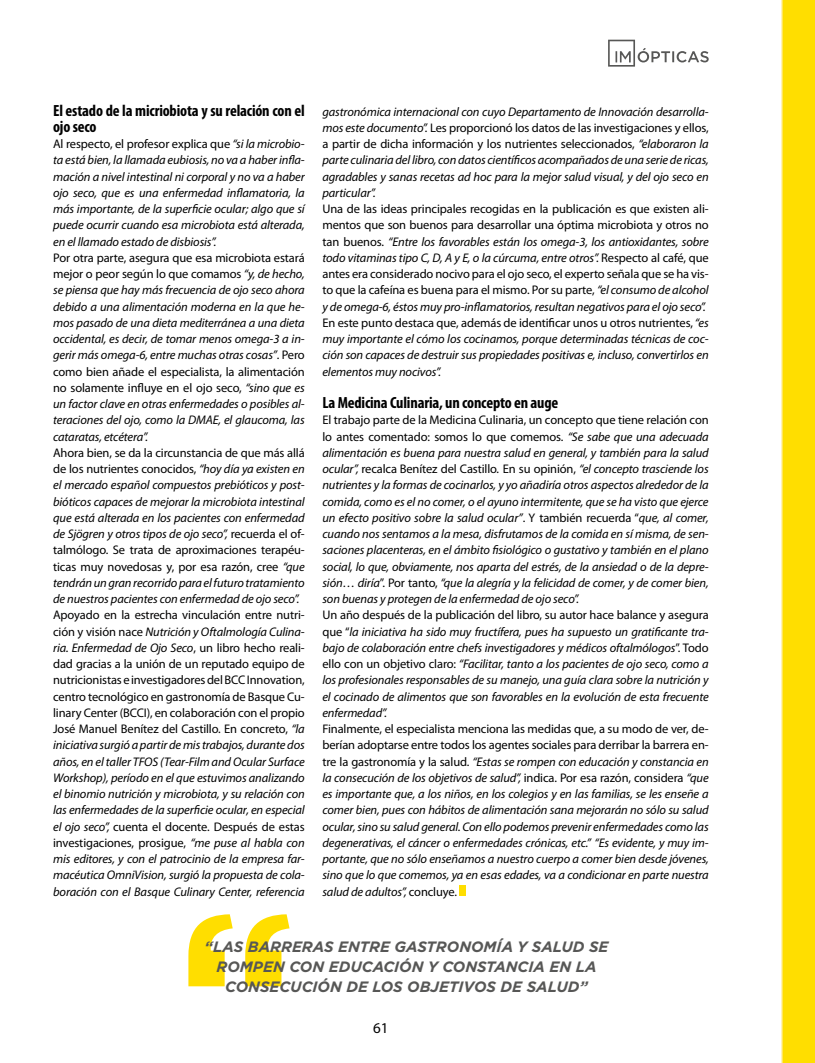
<style>
.page{position:relative;width:815px;height:1063px;background:#fff}
.page>*{position:absolute;margin:0;border:0;box-sizing:border-box;transform-origin:0 0}
.t1{font:700 condensed 16.25px/16.2px "Myriad Pro";letter-spacing:-.01em;color:#000}
.t2{font:italic 700 15px/20px "Gotham";color:#575756;text-align:center}
.t3{font:15px "Myriad Pro";color:#000}
.t4{font:italic 12.5px/16.2px "Myriad Pro";letter-spacing:-.01em;color:#000;text-align:justify}
.s1{font-style:normal}
.s2{color:#020000}
.s3{font-style:normal;color:#020000}
</style>
<div class="page">
<svg style="left:608px;top:40px;width:101px;height:27px"></svg>
<div style="left:781px;top:0;width:34px;height:1063px;background:#ffde00"></div>
<div style="left:459px;top:886px;width:7px;height:10px;background:#ffde00"></div>
<svg style="left:188px;top:914px;width:102px;height:72px"></svg>
<h1 class="t1" style="left:53px;top:102px;width:253px">El estado de la micriobiota y su relación con el ojo seco</h1>
<p class="t4" style="left:53px;top:136px;width:253px"><span class="s1">Al respecto, el profesor explica que</span> “si la microbio&shy;ta está bien, la llamada eubiosis, no va a haber infla&shy;mación a nivel intestinal ni corporal y no va a haber ojo seco, que es una enfermedad inflamatoria, la más importante, de la superficie ocular; algo que sí puede ocurrir cuando esa microbiota está alterada, en el llamado estado de disbiosis”.</p>
<p class="t4" style="left:53px;top:249px;width:253px"><span class="s1">Por otra parte, asegura que esa microbiota estará mejor o peor según lo que comamos</span> “y, de hecho, se piensa que hay más frecuencia de ojo seco ahora debido a una alimentación moderna en la que he&shy;mos pasado de una dieta mediterránea a una dieta occidental, es decir, de tomar menos omega-3 a in&shy;gerir más omega-6, entre muchas otras cosas”<span class="s1">. Pero como bien añade el especialista, la alimentación no solamente influye en el ojo seco,</span> “sino que es un factor clave en otras enfermedades o posibles al&shy;teraciones del ojo, como la DMAE, el glaucoma, las cataratas, etcétera”.</p>
<p class="t4" style="left:53px;top:444px;width:253px;text-align:left"><span class="s1">Ahora bien, se da la circunstancia de que más allá de los nutrientes conocidos,</span> “hoy día ya existen en el mercado español compuestos prebióticos y post&shy;bióticos capaces de mejorar la microbiota intestinal que está alterada en los pacientes con enfermedad de Sjögren y otros tipos de ojo seco”, <span class="s1">recuerda el of&shy;talmólogo. Se trata de aproximaciones terapéu&shy;ticas muy novedosas y, por esa razón, cree</span> “que tendrán un gran recorrido para el futuro tratamiento de nuestros pacientes con enfermedad de ojo seco”<span class="s2">.<br></span><span class="s3">Apoyado en la estrecha vinculación entre nutri&shy;ción y visión nace</span> Nutrición y Oftalmología Culina&shy;ria. Enfermedad de Ojo Seco<span class="s1">, un libro hecho reali&shy;dad gracias a la unión de un reputado equipo de nutricionistas e investigadores del BCC Innovation, centro tecnológico en gastronomía de Basque Cu&shy;linary Center (BCCI), en colaboración con el propio José Manuel Benítez del Castillo. En concreto,</span> “la iniciativa surgió a partir de mis trabajos, durante dos años, en el taller TFOS (Tear-Film and Ocular Surface Workshop), período en el que estuvimos analizando el binomio nutrición y microbiota, y su relación con las enfermedades de la superficie ocular, en especial el ojo seco”, <span class="s1">cuenta el docente. Después de estas investigaciones, prosigue,</span> “me puse al habla con mis editores, y con el patrocinio de la empresa far&shy;macéutica OmniVision, surgió la propuesta de cola&shy;boración con el Basque Culinary Center, referencia</p>
<p class="t4" style="left:322px;top:103px;width:388px">gastronómica internacional con cuyo Departamento de Innovación desarrolla&shy;mos este documento”. <span class="s1">Les proporcionó los datos de las investigaciones y ellos, a partir de dicha información y los nutrientes seleccionados,</span> “elaboraron la parte culinaria del libro, con datos científicos acompañados de una serie de ricas, agradables y sanas recetas ad hoc para la mejor salud visual, y del ojo seco en particular”.</p>
<p class="t4" style="left:322px;top:201px;width:388px;text-align:left"><span class="s1">Una de las ideas principales recogidas en la publicación es que existen ali&shy;mentos que son buenos para desarrollar una óptima microbiota y otros no tan buenos.</span> “Entre los favorables están los omega-3, los antioxidantes, sobre todo vitaminas tipo C, D, A y E, o la cúrcuma, entre otros”. <span class="s1">Respecto al café, que antes era considerado nocivo para el ojo seco, el experto señala que se ha vis&shy;to que la cafeína es buena para el mismo. Por su parte,</span> “el consumo de alcohol y de omega-6, éstos muy pro-inflamatorios, resultan negativos para el ojo seco”.<br><span class="s1">En este punto destaca que, además de identificar unos u otros nutrientes,</span> “es muy importante el cómo los cocinamos, porque determinadas técnicas de coc&shy;ción son capaces de destruir sus propiedades positivas e, incluso, convertirlos en elementos muy nocivos”.</p>
<h1 class="t1" style="left:322px;top:394px;width:237px">La Medicina Culinaria, un concepto en auge</h1>
<p class="t4" style="left:322px;top:412px;width:388px"><span class="s1">El trabajo parte de la Medicina Culinaria, un concepto que tiene relación con lo antes comentado: somos lo que comemos.</span> “Se sabe que una adecuada alimentación es buena para nuestra salud en general, y también para la salud ocular”, <span class="s1">recalca Benítez del Castillo</span>. <span class="s1">En su opinión,</span> “el concepto trasciende los nutrientes y la formas de cocinarlos, y yo añadiría otros aspectos alrededor de la comida, como es el no comer, o el ayuno intermitente, que se ha visto que ejerce un efecto positivo sobre la salud ocular”<span class="s1">. Y también recuerda “</span>que, al comer, cuando nos sentamos a la mesa, disfrutamos de la comida en sí misma, de sen&shy;saciones placenteras, en el ámbito fisiológico o gustativo y también en el plano social, lo que, obviamente, nos aparta del estrés, de la ansiedad o de la depre&shy;sión… diría<span class="s1">”. Por tanto,</span> “que la alegría y la felicidad de comer, y de comer bien, son buenas y protegen de la enfermedad de ojo seco”.</p>
<p class="t4" style="left:322px;top:607px;width:388px"><span class="s1">Un año después de la publicación del libro, su autor hace balance y asegura que “</span>la iniciativa ha sido muy fructífera, pues ha supuesto un gratificante tra&shy;bajo de colaboración entre chefs investigadores y médicos oftalmólogos<span class="s1">”. Todo ello con un objetivo claro:</span> “Facilitar, tanto a los pacientes de ojo seco, como a los profesionales responsables de su manejo, una guía clara sobre la nutrición y el cocinado de alimentos que son favorables en la evolución de esta frecuente enfermedad”.</p>
<p class="t4" style="left:322px;top:721px;width:388px"><span class="s1">Finalmente, el especialista menciona las medidas que, a su modo de ver, de&shy;berían adoptarse entre todos los agentes sociales para derribar la barrera en&shy;tre la gastronomía y la salud.</span> “Estas se rompen con educación y constancia en la consecución de los objetivos de salud”, <span class="s1">indica. Por esa razón, considera</span> “que es importante que, a los niños, en los colegios y en las familias, se les enseñe a comer bien, pues con hábitos de alimentación sana mejorarán no sólo su salud ocular, sino su salud general. Con ello podemos prevenir enfermedades como las degenerativas, el cáncer o enfermedades crónicas, etc.” “Es evidente, y muy im&shy;portante, que no sólo enseñamos a nuestro cuerpo a comer bien desde jóvenes, sino que lo que comemos, ya en esas edades, va a condicionar en parte nuestra salud de adultos”, <span class="s1">concluye.</span></p>
<p class="t2" style="left:205px;top:936px;width:405px">“LAS BARRERAS ENTRE GASTRONOMÍA Y SALUD SE<br>ROMPEN CON EDUCACIÓN Y CONSTANCIA EN LA<br>CONSECUCIÓN DE LOS OBJETIVOS DE SALUD”</p>
<p class="t3" style="left:373px;top:1019px;width:17px">61</p>
</div>
